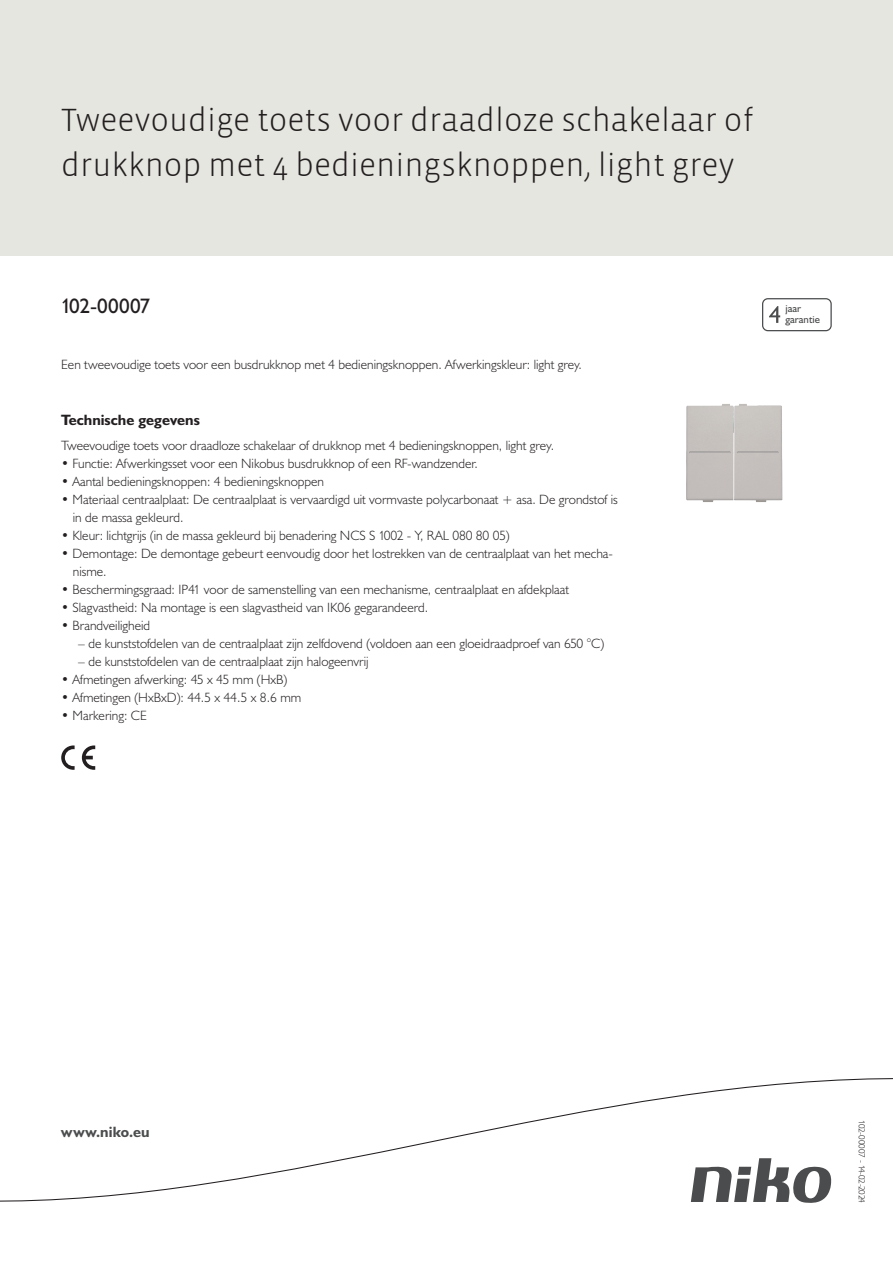
<style>
.page{position:relative;width:893px;height:1263px;background:#fff}
.page>*{position:absolute;margin:0;border:0;box-sizing:border-box;transform-origin:0 0}
.Title_datasheets{font:300 33px/45px "Vista Sans";color:#231f20}
.Article_number{font:21px "Humanist 521 BT";color:#231f20}
.Titles_parts{font:700 15px "Humanist 521 BT";color:#231f20}
.titel_afbeelding{font:700 15px "Humanist 521 BT";letter-spacing:.005em;color:#4b4c4d}
.USP_Bullets{font:300 13.5px/18px "Humanist 521 BT";color:#231f20}
.Platte_tekst_CAB{font:300 13.5px "Humanist 521 BT";color:#231f20}
.USP_Bullets_level_2{font:300 13.5px "Humanist 521 BT";color:#231f20}
.t1{font:10.8px/10.8px "Humanist 521 BT";color:#4b4c4d}
.Revision{font:300 9px "Humanist 521 BT";letter-spacing:-.05em;color:#231f20}
</style>
<div class="page">
<div style="left:0;top:0;width:893px;height:255px;background:#e6e6e0"></div>
<svg style="left:82px;top:745px;width:13px;height:25px"></svg>
<svg style="left:61px;top:745px;width:14px;height:25px"></svg>
<svg style="left:762px;top:298px;width:70px;height:33px"></svg>
<svg style="left:0;top:1078px;width:893px;height:125px"></svg>
<img style="left:686px;top:404px;width:97px;height:98px">
<p class="Title_datasheets" style="left:61px;top:98px;width:694px">Tweevoudige toets voor draadloze schakelaar of drukknop met 4 bedieningsknoppen, light grey</p>
<p class="Article_number" style="left:61px;top:293px;width:90px">102-00007</p>
<p class="t1" style="left:785px;top:303px;width:36px">jaar garantie</p>
<p class="Platte_tekst_CAB" style="left:61px;top:356px;width:522px">Een tweevoudige toets voor een busdrukknop met 4 bedieningsknoppen. Afwerkingskleur: light grey.</p>
<p class="Titles_parts" style="left:61px;top:411px;width:140px">Technische gegevens</p>
<p class="Platte_tekst_CAB" style="left:61px;top:437px;width:494px">Tweevoudige toets voor draadloze schakelaar of drukknop met 4 bedieningsknoppen, light grey.</p>
<p class="USP_Bullets" style="left:61px;top:454px;width:418px">• Functie: Afwerkingsset voor een Nikobus busdrukknop of een RF-wandzender.</p>
<p class="USP_Bullets" style="left:61px;top:472px;width:264px">• Aantal bedieningsknoppen: 4 bedieningsknoppen</p>
<p class="USP_Bullets" style="left:73px;top:490px;width:546px;text-indent:-12px">• Materiaal centraalplaat: De centraalplaat is vervaardigd uit vormvaste polycarbonaat + asa. De grondstof is in de massa gekleurd.</p>
<p class="USP_Bullets" style="left:61px;top:526px;width:450px">• Kleur: lichtgrijs (in de massa gekleurd bij benadering NCS S 1002 - Y, RAL 080 80 05)</p>
<p class="USP_Bullets" style="left:73px;top:544px;width:541px;text-indent:-12px">• Demontage: De demontage gebeurt eenvoudig door het lostrekken van de centraalplaat van het mecha&shy;nisme.</p>
<p class="USP_Bullets" style="left:61px;top:580px;width:509px">• Beschermingsgraad: IP41 voor de samenstelling van een mechanisme, centraalplaat en afdekplaat</p>
<p class="USP_Bullets" style="left:61px;top:598px;width:368px">• Slagvastheid: Na montage is een slagvastheid van IK06 gegarandeerd.</p>
<p class="USP_Bullets" style="left:61px;top:616px;width:91px">• Brandveiligheid</p>
<p class="USP_Bullets_level_2" style="left:78px;top:635px;width:527px">– de kunststofdelen van de centraalplaat zijn zelfdovend (voldoen aan een gloeidraadproef van 650 °C)</p>
<p class="USP_Bullets_level_2" style="left:78px;top:653px;width:292px">– de kunststofdelen van de centraalplaat zijn halogeenvrij</p>
<p class="USP_Bullets" style="left:61px;top:670px;width:228px">• Afmetingen afwerking: 45 x 45 mm (HxB)</p>
<p class="USP_Bullets" style="left:61px;top:688px;width:241px">• Afmetingen (HxBxD): 44.5 x 44.5 x 8.6 mm</p>
<p class="USP_Bullets" style="left:61px;top:706px;width:87px">• Markering: CE</p>
<p class="titel_afbeelding" style="left:61px;top:1122px;width:90px">www.niko.eu</p>
<p class="Revision" style="left:868px;top:1120px;width:84px;rotate:90deg">102-00007 - 14-02-2024</p>
</div>
